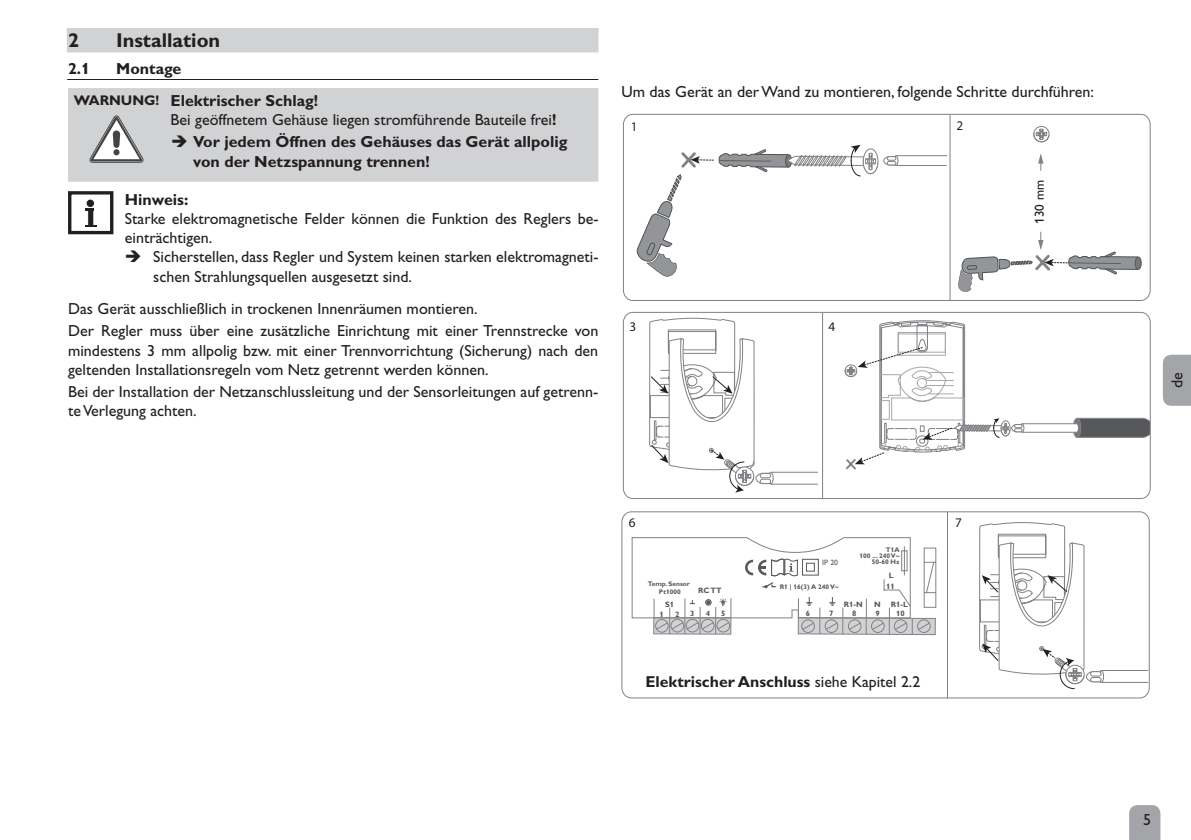
<style>
.page{position:relative;width:1191px;height:840px;background:#fff}
.page>*{position:absolute;margin:0;border:0;box-sizing:border-box;transform-origin:0 0}
.t1{font:700 20px "Gill Alt One";color:#231f20}
.t2{font:16px/19.2px "Gill Alt One";color:#231f20}
.t3{font:700 16px/31.6px "Gill Alt One";color:#231f20}
.t4{font:700 15.8px "Gill Alt One";color:#231f20}
.t5{font:13.2px "Myriad Pro";color:#231f20}
.t6{font:13.2px "Gill Alt One";color:#231f20}
.t7{font:700 7.8px "Gill Alt One";color:#57585a}
.t8{font:7.8px "Gill Alt One";color:#57585a}
.t9{font:700 6.6px/6.2px "Gill Alt One";color:#57585a;text-align:right}
.s1{font-size:14px}
.s2{font-weight:700}
.s3{font-weight:400}
</style>
<div class="page">
<svg style="left:1129px;top:805px;width:31px;height:34px"></svg>
<svg style="left:1162px;top:354px;width:29px;height:51px"></svg>
<div style="left:67px;top:28px;width:531px;height:24px;background:#d1d2d4"></div>
<hr style="left:67px;top:79px;width:531px;height:1px;background:#231f20">
<div style="left:68px;top:88px;width:530px;height:94px;background:#d1d2d4"></div>
<svg style="left:90px;top:116px;width:53px;height:46px"></svg>
<div style="left:68px;top:191px;width:45px;height:43px;border:3px solid #231f20"></div>
<div style="left:87px;top:208px;width:7px;height:18px;background:#231f20;border:1px solid #fff"></div>
<svg style="left:85px;top:208px;width:9px;height:3px"></svg>
<div style="left:86px;top:199px;width:9px;height:8px;background:#231f20;border-radius:50%"></div>
<div style="left:86px;top:199px;width:9px;height:9px;border:1px solid #fff;border-radius:50%"></div>
<svg style="left:621px;top:114px;width:529px;height:584px"></svg>
<svg style="left:978px;top:521px;width:170px;height:168px"></svg>
<hr style="left:947px;top:512px;width:1px;height:185px;background:#808285">
<hr style="left:822px;top:313px;width:1px;height:184px;background:#808285">
<hr style="left:949px;top:115px;width:1px;height:185px;background:#808285">
<svg style="left:1033px;top:126px;width:16px;height:16px"></svg>
<svg style="left:636px;top:128px;width:514px;height:364px"></svg>
<div style="left:623px;top:312px;width:527px;height:186px;border:1px solid #808285;border-radius:10px"></div>
<svg style="left:173px;top:135px;width:14px;height:12px"></svg>
<p class="t1" style="left:68px;top:28px;width:13px">2</p>
<p class="t1" style="left:116px;top:28px;width:106px">Installation</p>
<p class="t3" style="left:68px;top:53px;width:23px">2.1</p>
<p class="t3" style="left:74px;top:53px;width:246px;text-indent:43px">Montage<br><span class="s1">WARNUNG!</span> Elektrischer Schlag!</p>
<p class="t2" style="left:193px;top:109px;width:375px;line-height:22px;text-indent:-23px">Bei geöffnetem Gehäuse liegen stromführende Bauteile frei<span class="s2">!<br>Vor jedem Öffnen des Gehäuses das Gerät allpolig</span></p>
<p class="t3" style="left:193px;top:145px;width:238px">von der Netzspannung trennen!</p>
<p class="t3" style="left:125px;top:183px;width:65px">Hinweis:</p>
<p class="t2" style="left:125px;top:209px;width:475px">Starke elektromagnetische Felder können die Funktion des Reglers be&shy;einträchtigen.</p>
<p class="t2" style="left:153px;top:247px;width:447px">Sicherstellen, dass Regler und System keinen starken elektromagneti&shy;schen Strahlungsquellen ausgesetzt sind.</p>
<p class="t2" style="left:68px;top:298px;width:532px;line-height:22px">Das Gerät ausschließlich in trockenen Innenräumen montieren.<br>Der Regler muss über eine zusätzliche Einrichtung mit einer Trennstrecke von</p>
<p class="t2" style="left:68px;top:340px;width:532px">mindestens 3 mm allpolig bzw. mit einer Trennvorrichtung (Sicherung) nach den geltenden Installationsregeln vom Netz getrennt werden können.</p>
<p class="t2" style="left:68px;top:381px;width:532px">Bei der Installation der Netzanschlussleitung und der Sensorleitungen auf getrenn&shy;te Verlegung achten.</p>
<p class="t2" style="left:621px;top:82px;width:474px">Um das Gerät an der Wand zu montieren, folgende Schritte durchführen:</p>
<p class="t5" style="left:631px;top:118px;width:8px">1</p>
<p class="t5" style="left:956px;top:117px;width:8px">2</p>
<p class="t5" style="left:629px;top:318px;width:8px">3</p>
<p class="t5" style="left:828px;top:318px;width:8px">4</p>
<p class="t6" style="left:1032px;top:223px;width:45px;rotate:-90deg">130 mm</p>
<p class="t5" style="left:629px;top:514px;width:8px">6</p>
<p class="t5" style="left:955px;top:514px;width:8px">7</p>
<p class="t9" style="left:648px;top:579px;width:43px;line-height:7.8px;text-align:center">Temp. Sensor<br>Pt1000</p>
<p class="t7" style="left:698px;top:585px;width:25px">RC TT</p>
<p class="t7" style="left:665px;top:599px;width:11px">S1</p>
<p class="t8" style="left:822px;top:557px;width:17px">IP 20</p>
<p class="t9" style="left:779px;top:583px;width:60px">R1 | 16(3) A 240 V~</p>
<p class="t9" style="left:859px;top:546px;width:42px">T1A<br>100 ... 240 V~<br>50-60 Hz</p>
<p class="t7" style="left:888px;top:570px;width:6px">L</p>
<p class="t7" style="left:886px;top:581px;width:10px">11</p>
<p class="t7" style="left:844px;top:599px;width:20px">R1-N</p>
<p class="t7" style="left:874px;top:599px;width:8px">N</p>
<p class="t7" style="left:891px;top:599px;width:18px">R1-L</p>
<p class="t7" style="left:659px;top:609px;width:6px">1</p>
<p class="t7" style="left:675px;top:609px;width:6px">2</p>
<p class="t7" style="left:690px;top:608px;width:6px">3</p>
<p class="t7" style="left:706px;top:608px;width:6px">4</p>
<p class="t7" style="left:721px;top:608px;width:6px">5</p>
<p class="t7" style="left:805px;top:608px;width:6px">6</p>
<p class="t7" style="left:829px;top:608px;width:6px">7</p>
<p class="t7" style="left:852px;top:608px;width:6px">8</p>
<p class="t7" style="left:875px;top:608px;width:6px">9</p>
<p class="t7" style="left:896px;top:608px;width:10px">10</p>
<p class="t4" style="left:645px;top:671px;width:276px">Elektrischer Anschluss <span class="s3">siehe Kapitel 2.2</span></p>
<p class="t2" style="left:1167px;top:388px;width:17px;rotate:-90deg">de</p>
<p class="t2" style="left:1143px;top:809px;width:9px">5</p>
</div>
